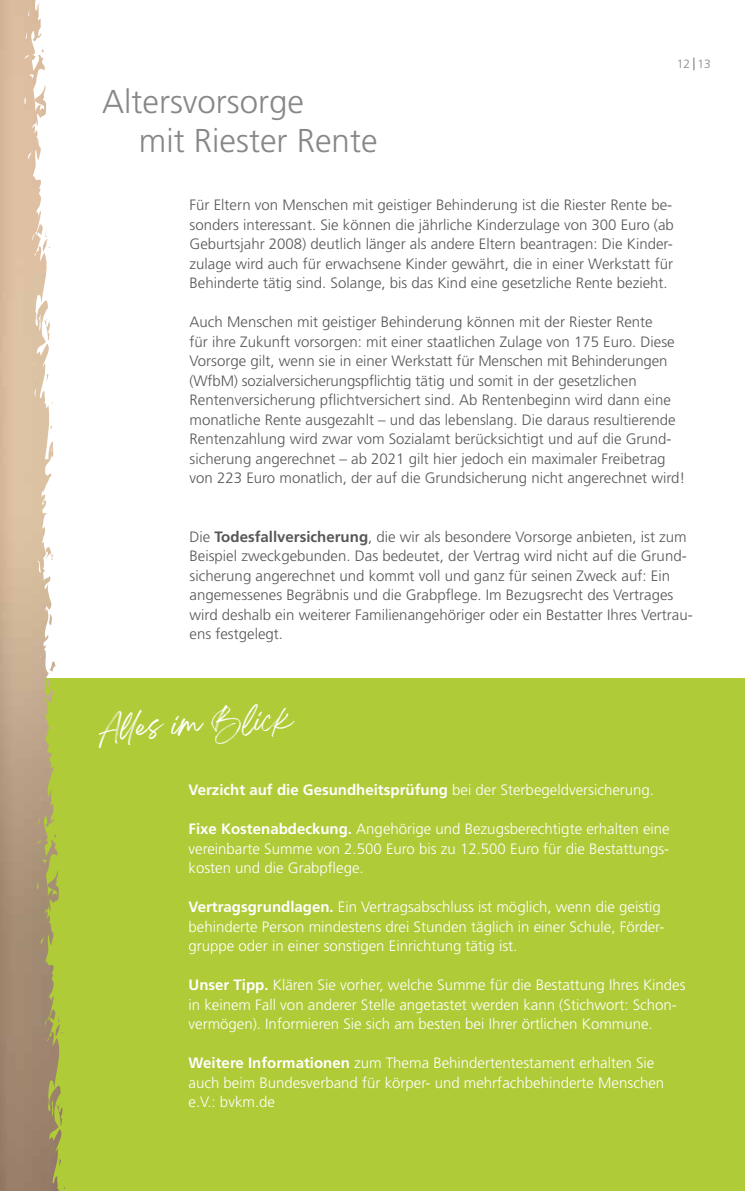
<style>
.page{position:relative;width:745px;height:1191px;background:#fff}
.page>*{position:absolute;margin:0;border:0;box-sizing:border-box;transform-origin:0 0}
.t1{font:300 33px/39px "Frutiger LT Std";color:#878787}
.t2{font:24.6px "Breathing Personal Use";color:#fff}
.t3{font:300 15px/19.5px "Frutiger LT Std";color:#575756}
.t4{font:300 15px/19.5px "Frutiger LT Std";color:#fff}
.t5{font:700 15px "Frutiger LT Std";color:#fff}
.t6{font:300 12px "Frutiger LT Std";color:#878787}
.s1{font-weight:700}
.s2{font-weight:300}
</style>
<div class="page">
<div style="left:30px;top:678px;width:714px;height:513px;background:#afcb37"></div>
<img style="left:0;top:0;width:65px;height:1191px">
<svg style="left:693px;top:58px;width:1px;height:12px"></svg>
<h1 class="t1" style="left:139px;top:82px;width:240px;text-indent:-37px">Altersvorsorge<br>mit Riester Rente</h1>
<p class="t6" style="left:676px;top:57px;width:36px">12 13</p>
<p class="t3" style="left:189px;top:195px;width:485px;text-align:justify">Für Eltern von Menschen mit geistiger Behinderung ist die Riester Rente be&shy;sonders interessant. Sie können die jährliche Kinderzulage von 300 Euro (ab Geburtsjahr 2008) deutlich länger als andere Eltern beantragen: Die Kinder&shy;zulage wird auch für erwachsene Kinder gewährt, die in einer Werkstatt für Behinderte tätig sind. Solange, bis das Kind eine gesetzliche Rente bezieht.</p>
<p class="t3" style="left:189px;top:312px;width:497px">Auch Menschen mit geistiger Behinderung können mit der Riester Rente<br>für ihre Zukunft vorsorgen: mit einer staatlichen Zulage von 175 Euro. Diese Vorsorge gilt, wenn sie in einer Werkstatt für Menschen mit Behinderungen (WfbM) sozialversicherungspflichtig tätig und somit in der gesetzlichen Rentenversicherung pflichtversichert sind. Ab Rentenbeginn wird dann eine monatliche Rente ausgezahlt – und das lebenslang. Die daraus resultierende Rentenzahlung wird zwar vom Sozialamt berücksichtigt und auf die Grund&shy;sicherung angerechnet – ab 2021 gilt hier jedoch ein maximaler Freibetrag von 223 Euro monatlich, der auf die Grundsicherung nicht angerechnet wird!</p>
<p class="t3" style="left:189px;top:527px;width:504px">Die <span class="s1">Todesfallversicherung</span>, die wir als besondere Vorsorge anbieten, ist zum Beispiel zweckgebunden. Das bedeutet, der Vertrag wird nicht auf die Grund&shy;sicherung angerechnet und kommt voll und ganz für seinen Zweck auf: Ein angemessenes Begräbnis und die Grabpflege. Im Bezugsrecht des Vertrages wird deshalb ein weiterer Familienangehöriger oder ein Bestatter Ihres Vertrau&shy;ens festgelegt.</p>
<h2 class="t2" style="left:98px;top:721px;width:182px;rotate:-3deg">Alles im Blick</h2>
<p class="t5" style="left:188px;top:781px;width:467px">Verzicht auf die Gesundheitsprüfung <span class="s2">bei der Sterbegeldversicherung.</span></p>
<p class="t4" style="left:188px;top:819px;width:482px;text-align:justify"><span class="s1">Fixe Kostenabdeckung.</span> Angehörige und Bezugsberechtigte erhalten eine vereinbarte Summe von 2.500 Euro bis zu 12.500 Euro für die Bestattungs&shy;kosten und die Grabpflege.</p>
<p class="t4" style="left:188px;top:897px;width:477px"><span class="s1">Vertragsgrundlagen.</span> Ein Vertragsabschluss ist möglich, wenn die geistig behinderte Person mindestens drei Stunden täglich in einer Schule, Förder&shy;gruppe oder in einer sonstigen Einrichtung tätig ist.</p>
<p class="t4" style="left:188px;top:975px;width:498px"><span class="s1">Unser Tipp.</span> Klären Sie vorher, welche Summe für die Bestattung Ihres Kindes in keinem Fall von anderer Stelle angetastet werden kann (Stichwort: Schon&shy;vermögen). Informieren Sie sich am besten bei Ihrer örtlichen Kommune.</p>
<p class="t4" style="left:188px;top:1053px;width:477px"><span class="s1">Weitere Informationen</span> zum Thema Behindertentestament erhalten Sie auch beim Bundesverband für körper- und mehrfachbehinderte Menschen e.V.: bvkm.de</p>
</div>
